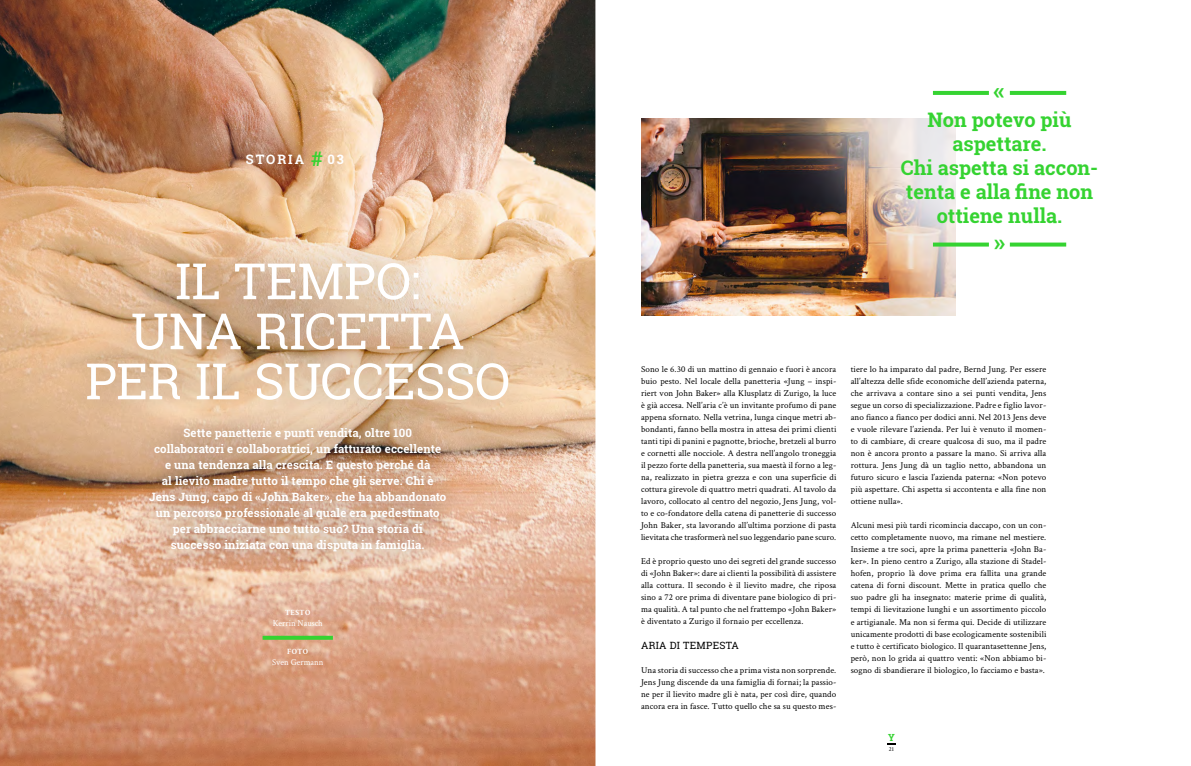
<style>
.page{position:relative;width:1191px;height:766px;background:#fff}
.page>*{position:absolute;margin:0;border:0;box-sizing:border-box;transform-origin:0 0}
.t1{font:50px/50px "Roboto Slab";letter-spacing:-.01em;color:#fff;text-align:center}
.t2{font:700 24px "Roboto Slab";color:#35d331}
.t3{font:700 20px/24px "Roboto Slab";color:#35d331;text-align:center}
.t4{font:700 13px "Roboto Slab";letter-spacing:.15em;color:#fff}
.t5{font:700 11.5px/16px "Roboto Slab";letter-spacing:.01em;color:#fff;text-align:center}
.t6{font:10px "Roboto Slab";letter-spacing:.03em;color:#000}
.t7{font:700 9.8px "Roboto Slab";color:#35d331}
.t8{font:9px/12px "Crimson Text";letter-spacing:.01em;color:#000;text-align:justify}
.t9{font:9px "Crimson Text";color:#fff}
.t10{font:700 8px "Crimson Text";letter-spacing:.05em;color:#fff}
.t11{font:6px "Crimson Text";color:#000}
.s1{font-size:20px;color:#35d331}
</style>
<div class="page">
<img style="left:0;top:0;width:595px;height:765px">
<img style="left:641px;top:118px;width:314px;height:197px">
<div style="left:129px;top:407px;width:338px;height:166px;background:#000;opacity:.5"></div>
<div style="left:53px;top:226px;width:490px;height:210px;background:#000;opacity:.35"></div>
<svg style="left:1009px;top:91px;width:57px;height:4px"></svg>
<svg style="left:933px;top:91px;width:56px;height:4px"></svg>
<svg style="left:1009px;top:242px;width:57px;height:4px"></svg>
<svg style="left:933px;top:242px;width:56px;height:4px"></svg>
<svg style="left:262px;top:635px;width:71px;height:4px"></svg>
<h3 class="t4" style="left:246px;top:150px;width:100px">STORIA <span class="s1">#</span> 03</h3>
<h1 class="t1" style="left:85px;top:255px;width:426px">IL TEMPO:<br>UNA RICETTA<br>PER IL SUCCESSO</h1>
<p class="t5" style="left:149px;top:425px;width:299px">Sette panetterie e punti vendita, oltre 100 collaboratori e collaboratrici, un fatturato eccellente<br>e una tendenza alla crescita. E questo perché dà<br>al lievito madre tutto il tempo che gli serve. Chi è Jens Jung, capo di «John Baker», che ha abbandonato un percorso professionale al quale era predestinato per abbracciarne uno tutto suo? Una storia di successo iniziata con una disputa in famiglia.</p>
<p class="t10" style="left:285px;top:607px;width:27px">TESTO</p>
<p class="t9" style="left:273px;top:617px;width:52px">Kerrin Nausch</p>
<p class="t10" style="left:287px;top:646px;width:22px">FOTO</p>
<p class="t9" style="left:272px;top:656px;width:53px">Sven Germann</p>
<h2 class="t2" style="left:994px;top:74px;width:13px">«</h2>
<h3 class="t3" style="left:900px;top:107px;width:199px">Non potevo più aspettare.<br>Chi aspetta si accon&shy;tenta e alla fine non ottiene nulla.</h3>
<h2 class="t2" style="left:993px;top:226px;width:13px">»</h2>
<p class="t8" style="left:641px;top:363px;width:197px">Sono le 6.30 di un mattino di gennaio e fuori è ancora buio pesto. Nel locale della panetteria «Jung – inspi&shy;riert von John Baker» alla Klusplatz di Zurigo, la luce è già accesa. Nell’aria c’è un invitante profumo di pane appena sfornato. Nella vetrina, lunga cinque metri ab&shy;bondanti, fanno bella mostra in attesa dei primi clienti tanti tipi di panini e pagnotte, brioche, bretzeli al burro e cornetti alle nocciole. A destra nell’angolo troneggia il pezzo forte della panetteria, sua maestà il forno a leg&shy;na, realizzato in pietra grezza e con una superficie di cottura girevole di quattro metri quadrati. Al tavolo da lavoro, collocato al centro del negozio, Jens Jung, vol&shy;to e co-fondatore della catena di panetterie di successo John Baker, sta lavorando all’ultima porzione di pasta lievitata che trasformerà nel suo leggendario pane scuro.</p>
<p class="t8" style="left:641px;top:555px;width:197px">Ed è proprio questo uno dei segreti del grande successo di «John Baker»: dare ai clienti la possibilità di assistere alla cottura. Il secondo è il lievito madre, che riposa sino a 72 ore prima di diventare pane biologico di pri&shy;ma qualità. A tal punto che nel frattempo «John Baker» è diventato a Zurigo il fornaio per eccellenza.</p>
<p class="t6" style="left:641px;top:638px;width:99px">ARIA DI TEMPESTA</p>
<p class="t8" style="left:641px;top:663px;width:197px">Una storia di successo che a prima vista non sorprende.<br>Jens Jung discende da una famiglia di fornai; la passio&shy;ne per il lievito madre gli è nata, per così dire, quando ancora era in fasce. Tutto quello che sa su questo mes-</p>
<p class="t8" style="left:850px;top:363px;width:197px">tiere lo ha imparato dal padre, Bernd Jung. Per essere all’altezza delle sfide economiche dell’azienda paterna, che arrivava a contare sino a sei punti vendita, Jens segue un corso di specializzazione. Padre e figlio lavor&shy;ano fianco a fianco per dodici anni. Nel 2013 Jens deve e vuole rilevare l’azienda. Per lui è venuto il momen&shy;to di cambiare, di creare qualcosa di suo, ma il padre non è ancora pronto a passare la mano. Si arriva alla rottura. Jens Jung dà un taglio netto, abbandona un futuro sicuro e lascia l’azienda paterna: «Non potevo più aspettare. Chi aspetta si accontenta e alla fine non ottiene nulla».</p>
<p class="t8" style="left:850px;top:519px;width:197px">Alcuni mesi più tardi ricomincia daccapo, con un con&shy;cetto completamente nuovo, ma rimane nel mestiere.<br>Insieme a tre soci, apre la prima panetteria «John Ba&shy;ker». In pieno centro a Zurigo, alla stazione di Stadel&shy;hofen, proprio là dove prima era fallita una grande catena di forni discount. Mette in pratica quello che suo padre gli ha insegnato: materie prime di qualità, tempi di lievitazione lunghi e un assortimento piccolo e artigianale. Ma non si ferma qui. Decide di utilizzare unicamente prodotti di base ecologicamente sostenibili e tutto è certificato biologico. Il quarantasettenne Jens, però, non lo grida ai quattro venti: «Non abbiamo bi&shy;sogno di sbandierare il biologico, lo facciamo e basta».</p>
<p class="t7" style="left:888px;top:730px;width:8px">Y</p>
<p class="t11" style="left:888px;top:744px;width:7px">21</p>
</div>
